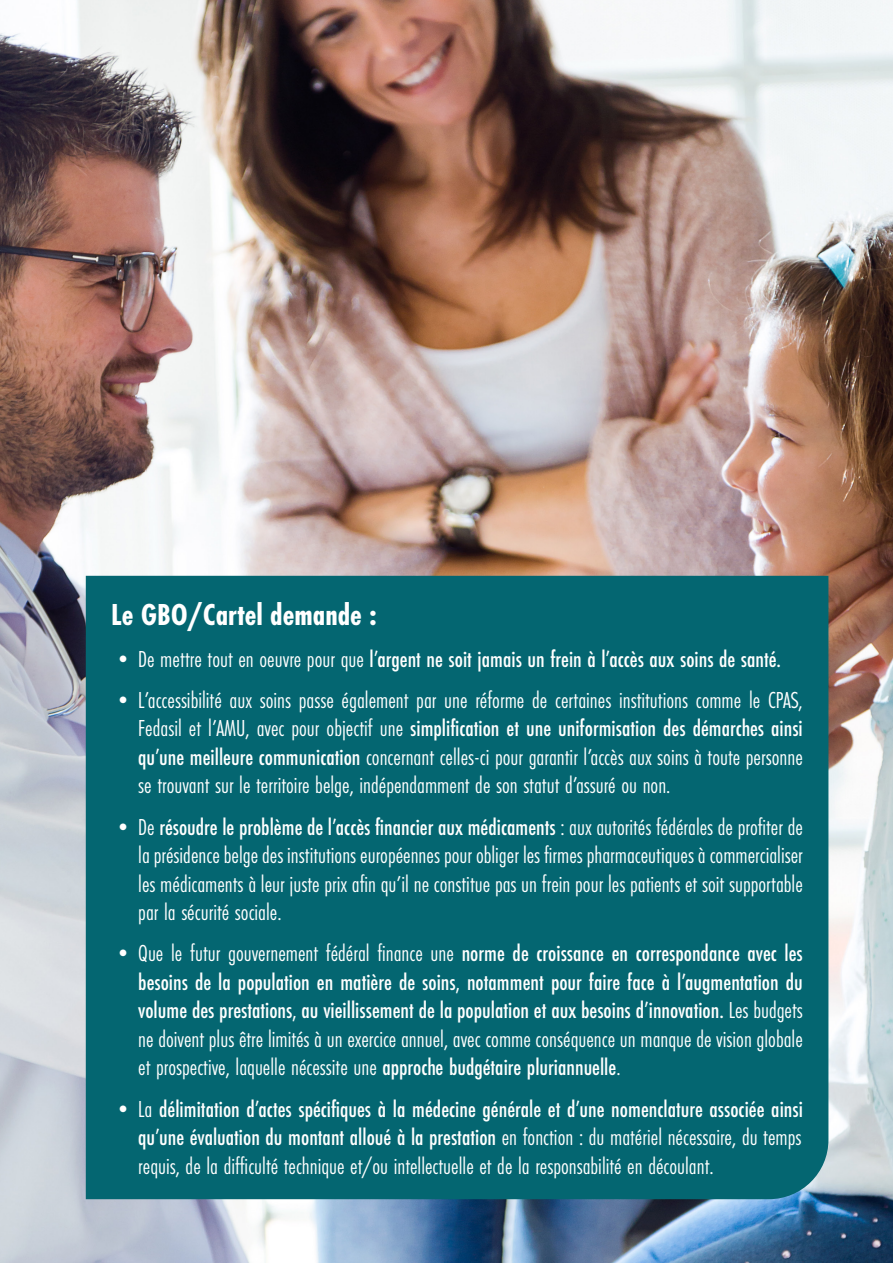
<style>
.page{position:relative;width:893px;height:1263px;background:#fff}
.page>*{position:absolute;margin:0;border:0;box-sizing:border-box;transform-origin:0 0}
.t1{font:700 31.5px "Futura PT Cond";color:#fff}
.t2{font:500 24px/28.5px "Futura PT Cond";color:#fff;text-align:justify}
.t3{font:24px/28.5px "Futura PT Cond";color:#fff;text-align:justify}
.s1{font-weight:400}
.s2{font-weight:500}
</style>
<div class="page">
<img style="left:0;top:0;width:893px;height:1263px">
<div style="left:86px;top:576px;width:742px;height:623px;background:#046671"></div>
<p class="t1" style="left:111px;top:597px;width:267px">Le GBO/Cartel demande :</p>
<p class="t2" style="left:111px;top:644px;width:671px"><span class="s1">•De mettre tout en oeuvre pour que</span> l’argent ne soit jamais un frein à l’accès aux soins de santé.</p>
<p class="t3" style="left:138px;top:686px;width:666px;text-indent:-27px">•L’accessibilité aux soins passe également par une réforme de certaines institutions comme le CPAS, Fedasil et l’AMU, avec pour objectif une <span class="s2">simplification et une uniformisation des démarches ainsi qu’une meilleure communication</span> concernant celles-ci pour garantir l’accès aux soins à toute personne se trouvant sur le territoire belge, indépendamment de son statut d’assuré ou non.</p>
<p class="t3" style="left:138px;top:812px;width:666px;text-indent:-27px">•De <span class="s2">résoudre le problème de l’accès financier aux médicaments</span> : aux autorités fédérales de profiter de la présidence belge des institutions européennes pour obliger les firmes pharmaceutiques à commercialiser les médicaments à leur juste prix afin qu’il ne constitue pas un frein pour les patients et soit supportable par la sécurité sociale.</p>
<p class="t2" style="left:138px;top:939px;width:666px;text-indent:-27px"><span class="s1">•Que le futur gouvernement fédéral finance une</span> norme de croissance en correspondance avec les besoins de la population en matière de soins, notamment pour faire face à l’augmentation du volume des prestations, au vieillissement de la population et aux besoins d’innovation. <span class="s1">Les budgets ne doivent plus être limités à un exercice annuel, avec comme conséquence un manque de vision globale et prospective, laquelle nécessite une</span> approche budgétaire pluriannuelle<span class="s1">.</span></p>
<p class="t2" style="left:138px;top:1094px;width:666px;text-indent:-27px"><span class="s1">•La</span> délimitation d’actes spécifiques à la médecine générale et d’une nomenclature associée ainsi qu’une évaluation du montant alloué à la prestation <span class="s1">en fonction : du matériel nécessaire, du temps requis, de la difficulté technique et/ou intellectuelle et de la responsabilité en découlant.</span></p>
</div>
